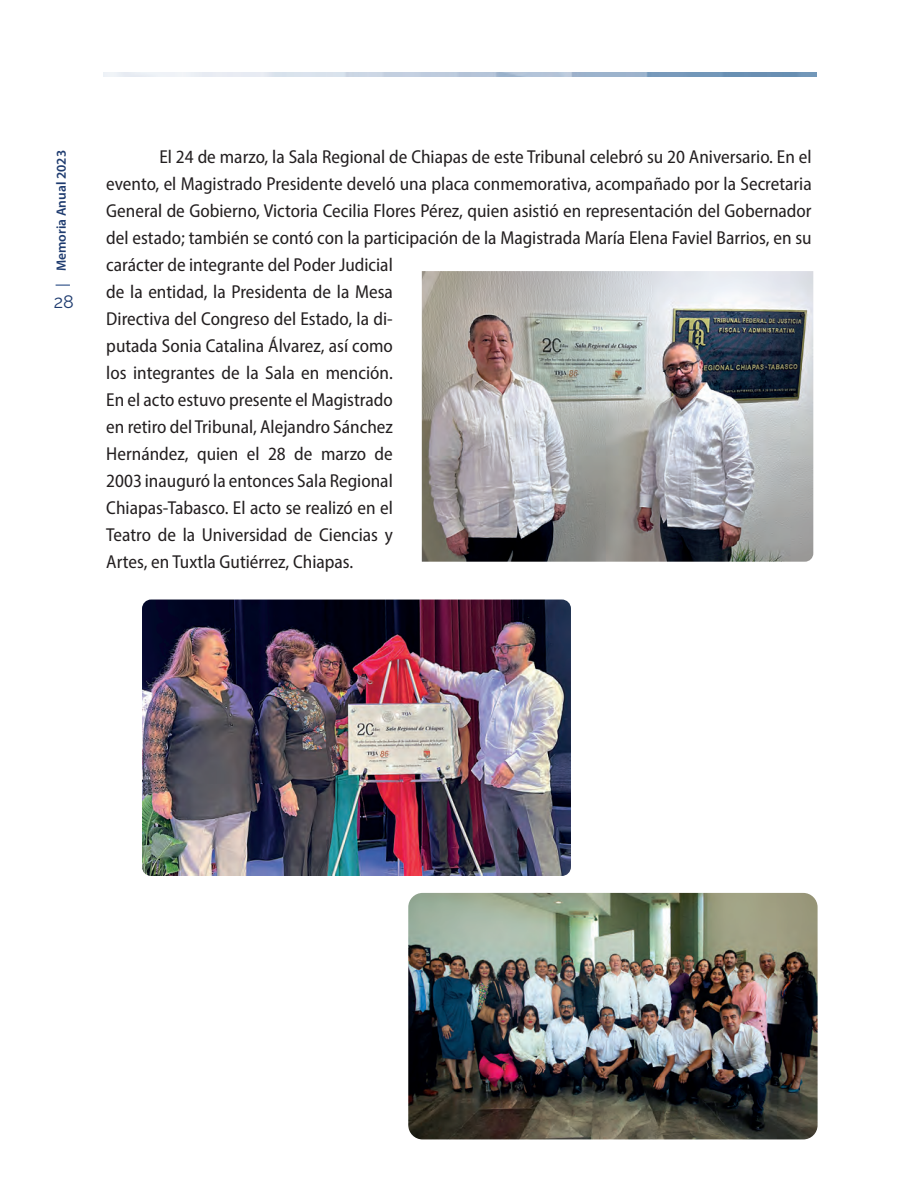
<style>
.page{position:relative;width:918px;height:1188px;background:#fff}
.page>*{position:absolute;margin:0;border:0;box-sizing:border-box;transform-origin:0 0}
.t1{font:semi-condensed 18.75px/27px "Myriad Pro";color:#231f20}
.t2{font:18px "Raleway";color:#1e3b6f}
.t3{font:600 13.5px "Myriad Pro";color:#1e3b6f}
</style>
<div class="page">
<svg style="left:56px;top:284px;width:14px;height:2px"></svg>
<img style="left:104px;top:72px;width:712px;height:5px">
<img style="left:422px;top:271px;width:391px;height:291px">
<img style="left:142px;top:600px;width:429px;height:276px">
<img style="left:408px;top:893px;width:410px;height:246px">
<p class="t3" style="left:53px;top:271px;width:123px;rotate:-90deg">Memoria Anual 2023</p>
<p class="t1" style="left:106px;top:143px;width:707px;text-indent:53px">El 24 de marzo, la Sala Regional de Chiapas de este Tribunal celebró su 20 Aniversario. En el evento, el Magistrado Presidente develó una placa conmemorativa, acompañado por la Secretaria General de Gobierno, Victoria Cecilia Flores Pérez, quien asistió en representación del Gobernador del estado; también se contó con la participación de la Magistrada María Elena Faviel Barrios, en su carácter de integrante del Poder Judicial<br>de la entidad, la Presidenta de la Mesa<br>Directiva del Congreso del Estado, la di-<br>putada Sonia Catalina Álvarez, así como<br>los integrantes de la Sala en mención.<br>En el acto estuvo presente el Magistrado<br>en retiro del Tribunal, Alejandro Sánchez<br>Hernández, quien el 28 de marzo de<br>2003 inauguró la entonces Sala Regional<br>Chiapas-Tabasco. El acto se realizó en el<br>Teatro de la Universidad de Ciencias y<br>Artes, en Tuxtla Gutiérrez, Chiapas.</p>
<p class="t2" style="left:54px;top:292px;width:22px">28</p>
</div>
